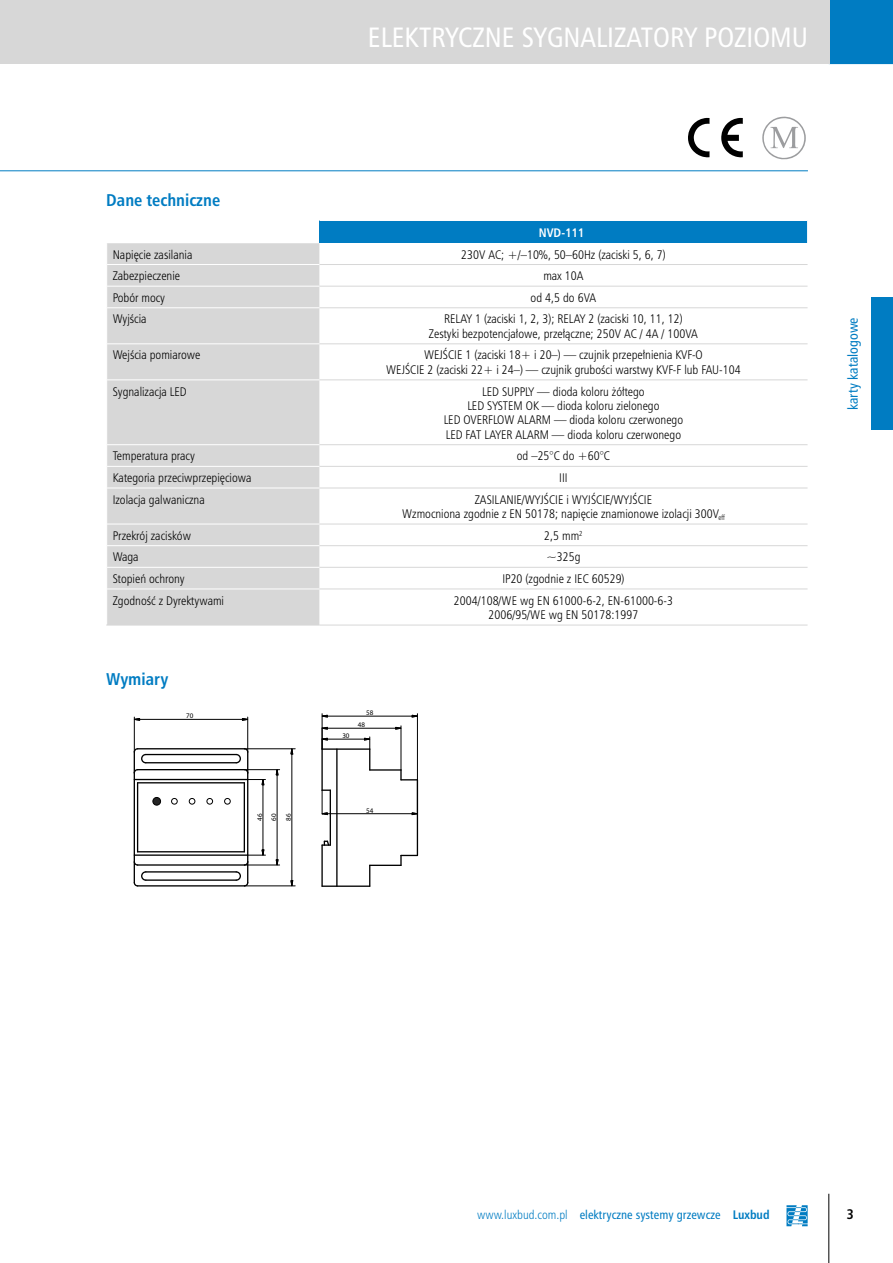
<style>
.page{position:relative;width:893px;height:1263px;background:#fff}
.page>*{position:absolute;margin:0;border:0;box-sizing:border-box;transform-origin:0 0}
.t1{font:27px "Humnst 777 Cn PL";color:#fff}
.t2{font:700 16.5px "Humnst 777 Cn PL";color:#007cc2}
.t3{font:13.5px "Humnst 777 Cn PL";color:#007cc2}
.t4{font:700 13.5px "Humnst 777 Cn PL";color:#000}
.t5{font:12px/14.4px "Humnst 777 Lt Cn PL";color:#000;text-align:center}
.t6{font:12px "Humnst 777 Cn PL";color:#007cc2}
.t7{font:700 12px "Humnst 777 Cn PL";color:#fff}
.t8{font:7.05px/14.4px "Myriad";color:#000;text-align:justify}
.s1{font-family:"Humnst 777 Lt Cn PL"}
.s2{font-weight:700}
</style>
<div class="page">
<hr style="left:828px;top:1194px;width:1px;height:69px;background:#000">
<svg style="left:786px;top:1205px;width:22px;height:21px"></svg>
<div style="left:872px;top:297px;width:21px;height:133px;background:#007cc2"></div>
<hr style="left:0;top:170px;width:808px;height:1px;background:#007cc2">
<div style="left:829px;top:0;width:64px;height:64px;background:#007cc2"></div>
<svg style="left:762px;top:116px;width:44px;height:44px"></svg>
<svg style="left:688px;top:118px;width:55px;height:39px"></svg>
<div style="left:319px;top:220px;width:488px;height:23px;background:#007cc2"></div>
<div style="left:107px;top:243px;width:212px;height:382px;background:#d7d7d7"></div>
<hr style="left:319px;top:220px;width:489px;height:1px;background:#fff">
<svg style="left:807px;top:221px;width:1px;height:22px"></svg>
<hr style="left:319px;top:264px;width:488px;height:1px;background:#d7d7d7">
<hr style="left:319px;top:286px;width:488px;height:1px;background:#d7d7d7">
<hr style="left:319px;top:307px;width:488px;height:1px;background:#d7d7d7">
<hr style="left:319px;top:343px;width:488px;height:1px;background:#d7d7d7">
<hr style="left:319px;top:379px;width:488px;height:1px;background:#d7d7d7">
<hr style="left:319px;top:444px;width:488px;height:1px;background:#d7d7d7">
<hr style="left:319px;top:466px;width:488px;height:1px;background:#d7d7d7">
<hr style="left:319px;top:488px;width:488px;height:1px;background:#d7d7d7">
<hr style="left:319px;top:524px;width:488px;height:1px;background:#d7d7d7">
<hr style="left:319px;top:545px;width:488px;height:1px;background:#d7d7d7">
<hr style="left:319px;top:567px;width:488px;height:1px;background:#d7d7d7">
<hr style="left:319px;top:589px;width:488px;height:1px;background:#d7d7d7">
<hr style="left:319px;top:625px;width:488px;height:1px;background:#d7d7d7">
<hr style="left:107px;top:264px;width:212px;height:1px;background:#fff">
<hr style="left:107px;top:286px;width:212px;height:1px;background:#fff">
<hr style="left:107px;top:307px;width:212px;height:1px;background:#fff">
<hr style="left:107px;top:343px;width:212px;height:1px;background:#fff">
<hr style="left:107px;top:379px;width:212px;height:1px;background:#fff">
<hr style="left:107px;top:444px;width:212px;height:1px;background:#fff">
<hr style="left:107px;top:466px;width:212px;height:1px;background:#fff">
<hr style="left:107px;top:488px;width:212px;height:1px;background:#fff">
<hr style="left:107px;top:524px;width:212px;height:1px;background:#fff">
<hr style="left:107px;top:545px;width:212px;height:1px;background:#fff">
<hr style="left:107px;top:567px;width:212px;height:1px;background:#fff">
<hr style="left:107px;top:589px;width:212px;height:1px;background:#fff">
<hr style="left:106px;top:625px;width:213px;height:1px;background:#d7d7d7">
<hr style="left:140px;top:719px;width:102px;height:1px;background:#000">
<hr style="left:247px;top:717px;width:1px;height:35px;background:#000">
<hr style="left:134px;top:717px;width:1px;height:35px;background:#000">
<hr style="left:245px;top:748px;width:50px;height:1px;background:#000">
<hr style="left:327px;top:716px;width:85px;height:1px;background:#000">
<hr style="left:417px;top:714px;width:1px;height:66px;background:#000">
<hr style="left:322px;top:714px;width:1px;height:35px;background:#000">
<svg style="left:321px;top:714px;width:7px;height:4px"></svg>
<svg style="left:411px;top:714px;width:7px;height:4px"></svg>
<hr style="left:401px;top:726px;width:1px;height:44px;background:#000">
<hr style="left:327px;top:728px;width:69px;height:1px;background:#000">
<svg style="left:395px;top:726px;width:7px;height:4px"></svg>
<hr style="left:327px;top:739px;width:37px;height:1px;background:#000">
<svg style="left:321px;top:726px;width:7px;height:23px"></svg>
<svg style="left:133px;top:718px;width:7px;height:3px"></svg>
<svg style="left:242px;top:718px;width:7px;height:3px"></svg>
<hr style="left:245px;top:885px;width:50px;height:1px;background:#000">
<hr style="left:327px;top:813px;width:85px;height:1px;background:#000">
<svg style="left:411px;top:812px;width:8px;height:3px"></svg>
<hr style="left:134px;top:773px;width:1px;height:109px;background:#000">
<hr style="left:137px;top:783px;width:1px;height:69px;background:#000">
<hr style="left:138px;top:851px;width:106px;height:1px;background:#000">
<hr style="left:138px;top:864px;width:106px;height:2px;background:#000">
<hr style="left:138px;top:885px;width:106px;height:1px;background:#000">
<hr style="left:146px;top:871px;width:90px;height:1px;background:#000">
<hr style="left:146px;top:879px;width:90px;height:2px;background:#000">
<hr style="left:134px;top:854px;width:114px;height:2px;background:#000">
<svg style="left:133px;top:860px;width:14px;height:27px"></svg>
<hr style="left:138px;top:748px;width:106px;height:1px;background:#000">
<hr style="left:138px;top:769px;width:106px;height:1px;background:#000">
<hr style="left:138px;top:782px;width:106px;height:1px;background:#000">
<hr style="left:146px;top:762px;width:90px;height:1px;background:#000">
<hr style="left:146px;top:754px;width:90px;height:1px;background:#000">
<hr style="left:134px;top:779px;width:114px;height:1px;background:#000">
<svg style="left:133px;top:747px;width:14px;height:27px"></svg>
<svg style="left:235px;top:745px;width:58px;height:142px"></svg>
<hr style="left:330px;top:790px;width:1px;height:55px;background:#000">
<hr style="left:417px;top:780px;width:1px;height:75px;background:#000">
<hr style="left:336px;top:749px;width:2px;height:137px;background:#000">
<hr style="left:322px;top:885px;width:48px;height:2px;background:#000">
<hr style="left:321px;top:845px;width:2px;height:41px;background:#000">
<svg style="left:322px;top:840px;width:8px;height:7px"></svg>
<svg style="left:369px;top:865px;width:1px;height:21px"></svg>
<hr style="left:370px;top:865px;width:31px;height:1px;background:#000">
<svg style="left:400px;top:855px;width:17px;height:10px"></svg>
<hr style="left:322px;top:748px;width:48px;height:2px;background:#000">
<hr style="left:321px;top:749px;width:2px;height:41px;background:#000">
<svg style="left:321px;top:789px;width:9px;height:26px"></svg>
<svg style="left:400px;top:770px;width:17px;height:10px"></svg>
<svg style="left:364px;top:737px;width:7px;height:33px"></svg>
<hr style="left:370px;top:769px;width:31px;height:2px;background:#000">
<div style="left:153px;top:797px;width:8px;height:8px;background:#252525;border-radius:50%"></div>
<div style="left:152px;top:797px;width:9px;height:8px;border:1px solid #000;border-radius:50%"></div>
<div style="left:171px;top:798px;width:7px;height:6px;border:1px solid #000;border-radius:50%"></div>
<svg style="left:189px;top:798px;width:6px;height:6px"></svg>
<svg style="left:207px;top:798px;width:6px;height:6px"></svg>
<div style="left:224px;top:798px;width:7px;height:6px;border:1px solid #000;border-radius:50%"></div>
<div style="left:0;top:0;width:829px;height:64px;background:#d7d7d7"></div>
<h1 class="t1" style="left:368px;top:20px;width:442px">ELEKTRYCZNE SYGNALIZATORY POZIOMU</h1>
<h2 class="t2" style="left:106px;top:189px;width:115px">Dane techniczne</h2>
<p class="t7" style="left:539px;top:225px;width:47px">NVD-111</p>
<p class="t5" style="left:113px;top:247px;width:81px">Napięcie zasilania</p>
<p class="t5" style="left:461px;top:247px;width:206px">230V AC; +/–10%, 50–60Hz (zaciski 5, 6, 7)</p>
<p class="t5" style="left:113px;top:268px;width:69px">Zabezpieczenie</p>
<p class="t5" style="left:543px;top:268px;width:42px">max 10A</p>
<p class="t5" style="left:113px;top:290px;width:54px">Pobór mocy</p>
<p class="t5" style="left:531px;top:290px;width:67px">od 4,5 do 6VA</p>
<p class="t5" style="left:113px;top:312px;width:35px">Wyjścia</p>
<p class="t5" style="left:429px;top:312px;width:270px">RELAY 1 (zaciski 1, 2, 3); RELAY 2 (zaciski 10, 11, 12)<br>Zestyki bezpotencjałowe, przełączne; 250V AC / 4A / 100VA</p>
<p class="t5" style="left:113px;top:348px;width:89px">Wejścia pomiarowe</p>
<p class="t5" style="left:386px;top:348px;width:356px">WEJŚCIE 1 (zaciski 18+ i 20–) — czujnik przepełnienia KVF-O<br>WEJŚCIE 2 (zaciski 22+ i 24–) — czujnik grubości warstwy KVF-F lub FAU-104</p>
<p class="t5" style="left:113px;top:384px;width:76px">Sygnalizacja LED</p>
<p class="t5" style="left:444px;top:384px;width:241px">LED SUPPLY — dioda koloru żółtego<br>LED SYSTEM OK — dioda koloru zielonego<br>LED OVERFLOW ALARM — dioda koloru czerwonego LED FAT LAYER ALARM — dioda koloru czerwonego</p>
<p class="t5" style="left:113px;top:449px;width:84px">Temperatura pracy</p>
<p class="t5" style="left:517px;top:449px;width:95px">od –25°C do +60°C</p>
<p class="t5" style="left:113px;top:470px;width:140px">Kategoria przeciwprzepięciowa</p>
<p class="t5" style="left:559px;top:470px;width:10px">III</p>
<p class="t5" style="left:113px;top:492px;width:94px">Izolacja galwaniczna</p>
<p class="t5" style="left:402px;top:492px;width:324px">ZASILANIE/WYJŚCIE i WYJŚCIE/WYJŚCIE<br>Wzmocniona zgodnie z EN 50178; napięcie znamionowe izolacji 300V<sub>eff</sub></p>
<p class="t5" style="left:113px;top:528px;width:80px">Przekrój zacisków</p>
<p class="t5" style="left:544px;top:528px;width:40px">2,5 mm<sup>2</sup></p>
<p class="t5" style="left:113px;top:550px;width:28px">Waga</p>
<p class="t5" style="left:546px;top:550px;width:36px">~325g</p>
<p class="t5" style="left:113px;top:571px;width:74px">Stopień ochrony</p>
<p class="t5" style="left:502px;top:571px;width:124px">IP20 (zgodnie z IEC 60529)</p>
<p class="t5" style="left:113px;top:593px;width:113px">Zgodność z Dyrektywami</p>
<p class="t5" style="left:454px;top:593px;width:221px">2004/108/WE wg EN 61000-6-2, EN-61000-6-3<br>2006/95/WE wg EN 50178:1997</p>
<h2 class="t2" style="left:106px;top:668px;width:64px">Wymiary</h2>
<p class="t8" style="left:186px;top:709px;width:9px">70</p>
<p class="t8" style="left:253px;top:821px;width:9px;rotate:-90deg">46<br>60<br>86</p>
<p class="t8" style="left:342px;top:729px;width:9px">30</p>
<p class="t8" style="left:366px;top:706px;width:9px">58</p>
<p class="t8" style="left:358px;top:718px;width:9px">48</p>
<p class="t8" style="left:366px;top:803px;width:9px">54</p>
<p class="t3" style="left:844px;top:410px;width:94px;rotate:-90deg">karty katalogowe</p>
<p class="t6" style="left:477px;top:1207px;width:294px"><span class="s1">www.luxbud.com.pl</span> elektryczne systemy grzewcze <span class="s2">Luxbud</span></p>
<p class="t4" style="left:847px;top:1205px;width:9px">3</p>
</div>
